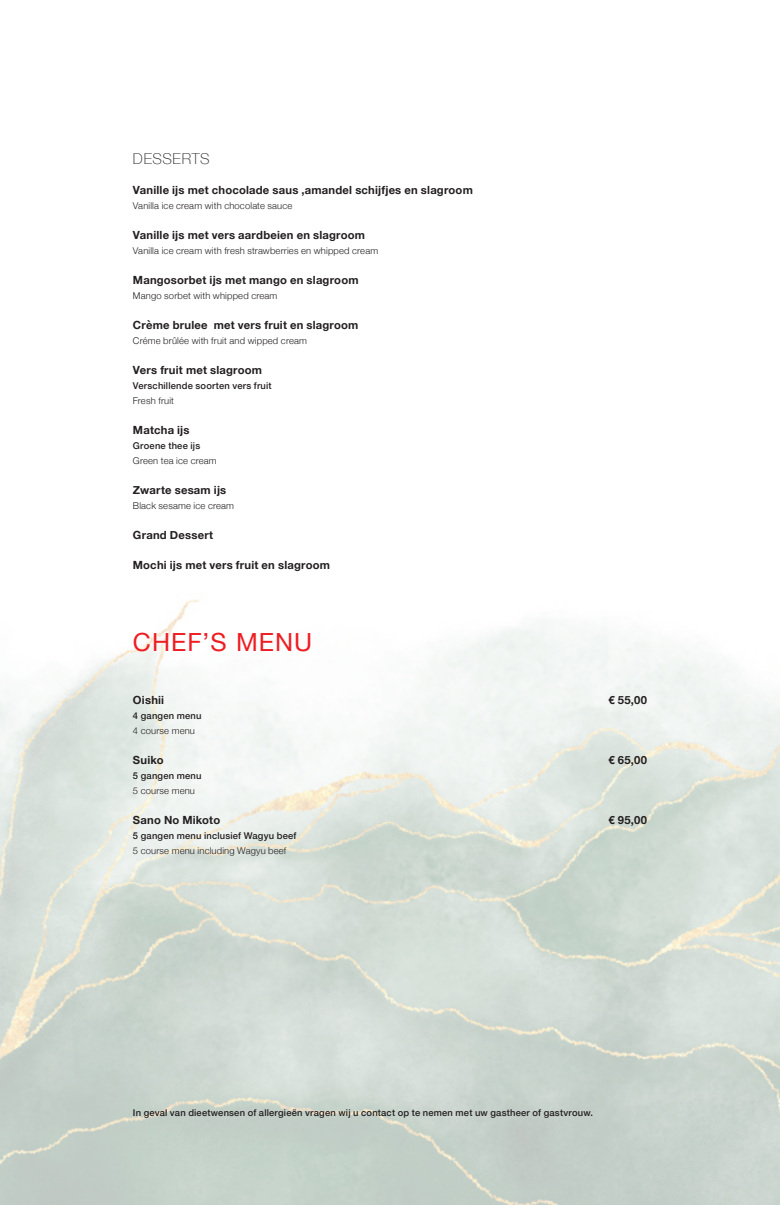
<style>
.page{position:relative;width:780px;height:1205px;background:#fff}
.page>*{position:absolute;margin:0;border:0;box-sizing:border-box;transform-origin:0 0}
.t1{font:25px "Helvetica Neue";letter-spacing:.04em;color:#ee1d23}
.t2{font:100 15px "Helvetica Neue";letter-spacing:.04em;color:#231f20}
.t3{font:700 11.25px "Helvetica Neue";letter-spacing:.02em;color:#231f20}
.t4{font:300 9.38px "Helvetica Neue";letter-spacing:.02em;color:#231f20}
.t5{font:500 9.38px "Helvetica Neue";letter-spacing:.02em;color:#231f20}
</style>
<div class="page">
<img style="left:0;top:599px;width:780px;height:606px">
<h2 class="t2" style="left:133px;top:147px;width:78px">DESSERTS</h2>
<p class="t3" style="left:133px;top:181px;width:341px">Vanille ijs met chocolade saus ,amandel schijfjes en slagroom</p>
<p class="t4" style="left:133px;top:198px;width:161px">Vanilla ice cream with chocolate sauce</p>
<p class="t3" style="left:133px;top:226px;width:234px">Vanille ijs met vers aardbeien en slagroom</p>
<p class="t4" style="left:133px;top:243px;width:247px">Vanilla ice cream with fresh strawberries en whipped cream</p>
<p class="t3" style="left:133px;top:271px;width:227px">Mangosorbet ijs met mango en slagroom</p>
<p class="t4" style="left:133px;top:288px;width:146px">Mango sorbet with whipped cream</p>
<p class="t3" style="left:133px;top:316px;width:227px">Crème brulee met vers fruit en slagroom</p>
<p class="t4" style="left:133px;top:333px;width:175px">Créme brûlée with fruit and wipped cream</p>
<p class="t3" style="left:133px;top:361px;width:131px">Vers fruit met slagroom</p>
<p class="t5" style="left:133px;top:378px;width:140px">Verschillende soorten vers fruit</p>
<p class="t4" style="left:133px;top:393px;width:43px">Fresh fruit</p>
<p class="t3" style="left:133px;top:421px;width:58px">Matcha ijs</p>
<p class="t5" style="left:133px;top:438px;width:69px">Groene thee ijs</p>
<p class="t4" style="left:133px;top:453px;width:85px">Green tea ice cream</p>
<p class="t3" style="left:133px;top:481px;width:95px">Zwarte sesam ijs</p>
<p class="t4" style="left:133px;top:498px;width:103px">Black sesame ice cream</p>
<p class="t3" style="left:133px;top:526px;width:82px">Grand Dessert</p>
<p class="t3" style="left:133px;top:556px;width:198px">Mochi ijs met vers fruit en slagroom</p>
<h1 class="t1" style="left:133px;top:624px;width:181px">CHEF’S MENU</h1>
<p class="t3" style="left:133px;top:691px;width:33px">Oishii</p>
<p class="t3" style="left:608px;top:691px;width:40px">€ 55,00</p>
<p class="t5" style="left:133px;top:708px;width:70px">4 gangen menu</p>
<p class="t4" style="left:133px;top:723px;width:63px">4 course menu</p>
<p class="t3" style="left:133px;top:751px;width:32px">Suiko</p>
<p class="t3" style="left:608px;top:751px;width:40px">€ 65,00</p>
<p class="t5" style="left:133px;top:768px;width:70px">5 gangen menu</p>
<p class="t4" style="left:133px;top:783px;width:64px">5 course menu</p>
<p class="t3" style="left:133px;top:811px;width:89px">Sano No Mikoto</p>
<p class="t3" style="left:608px;top:811px;width:40px">€ 95,00</p>
<p class="t5" style="left:133px;top:828px;width:165px">5 gangen menu inclusief Wagyu beef</p>
<p class="t4" style="left:133px;top:843px;width:155px">5 course menu including Wagyu beef</p>
<p class="t5" style="left:133px;top:1105px;width:461px">In geval van dieetwensen of allergieën vragen wij u contact op te nemen met uw gastheer of gastvrouw.</p>
</div>
